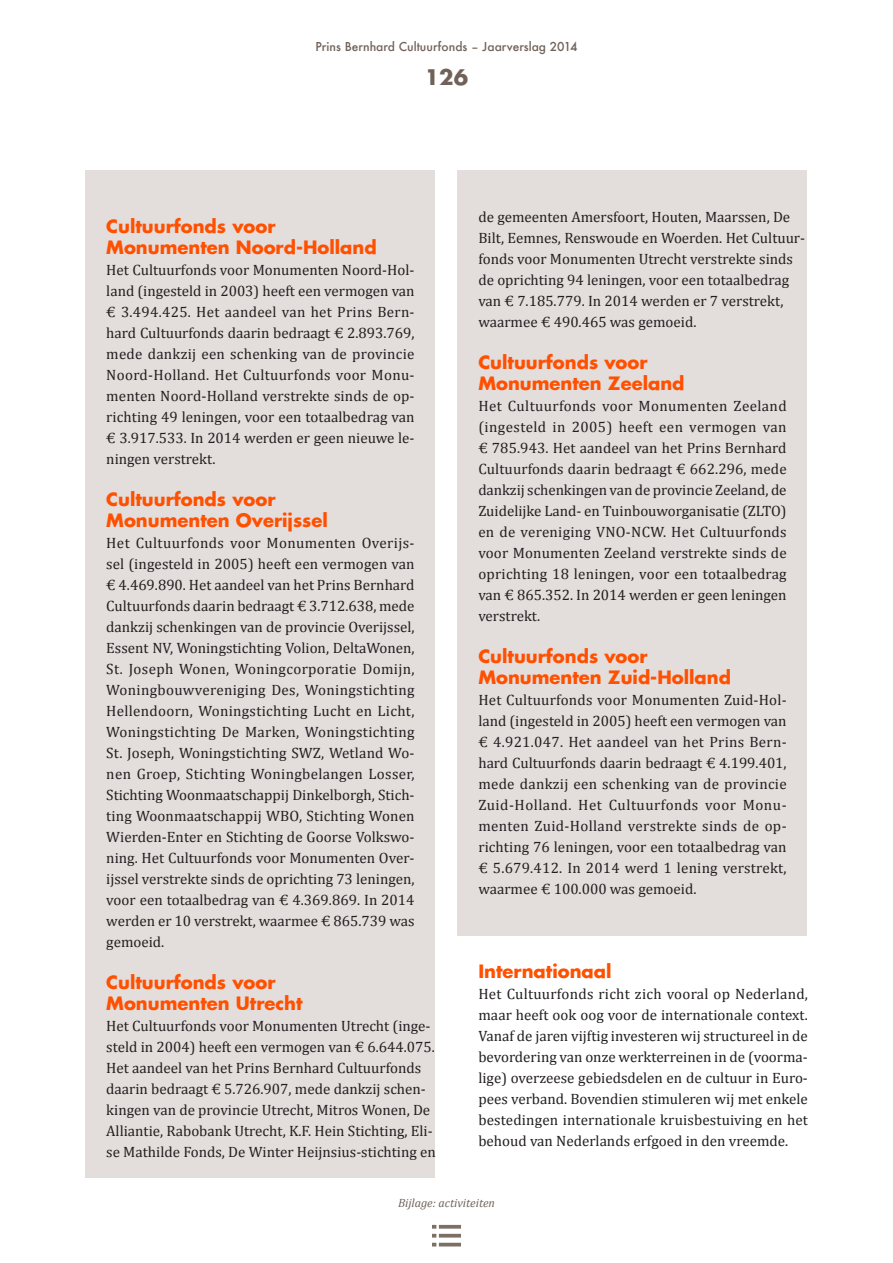
<style>
.page{position:relative;width:893px;height:1263px;background:#fff}
.page>*{position:absolute;margin:0;border:0;box-sizing:border-box;transform-origin:0 0}
.t1{font:700 21px "Futura";color:#716259}
.KOPoranje_12pt{font:700 18px/21px "Futura";color:#ff5000}
.BODY_cambria_kaderte{font:15px/21px "Cambria";color:#231f20;text-align:justify}
.KOPoranje_12pt-2{font:15px/21px "Cambria";color:#231f20}
.BODY_cambria_5ptspri{font:15px/21px "Cambria";color:#231f20;text-align:justify}
.t2{font:500 12px "Futura";color:#716259}
.t3{font:italic 12px "Cambria";color:#716259}
</style>
<div class="page">
<hr style="left:439px;top:1234px;width:22px;height:3px;background:#7c6f66">
<hr style="left:439px;top:1225px;width:22px;height:3px;background:#7c6f66">
<hr style="left:439px;top:1243px;width:22px;height:3px;background:#7c6f66">
<svg style="left:432px;top:1234px;width:4px;height:3px"></svg>
<svg style="left:432px;top:1225px;width:4px;height:3px"></svg>
<svg style="left:432px;top:1243px;width:4px;height:3px"></svg>
<div style="left:85px;top:170px;width:349px;height:1008px;background:#e3dddc"></div>
<div style="left:457px;top:170px;width:350px;height:765px;background:#e3dddc"></div>
<p class="t2" style="left:315px;top:38px;width:264px">Prins Bernhard Cultuurfonds – Jaarverslag 2014</p>
<h1 class="t1" style="left:425px;top:63px;width:45px">126</h1>
<p class="KOPoranje_12pt" style="left:106px;top:215px;width:272px">Cultuurfonds voor<br>Monumenten Noord-Holland</p>
<p class="BODY_cambria_kaderte" style="left:106px;top:259px;width:310px">Het Cultuurfonds voor Monumenten Noord-Hol&shy;land (ingesteld in 2003) heeft een vermogen van € 3.494.425. Het aandeel van het Prins Bern&shy;hard Cultuurfonds daarin bedraagt € 2.893.769, mede dankzij een schenking van de provincie Noord-Holland. Het Cultuurfonds voor Monu&shy;menten Noord-Holland verstrekte sinds de op&shy;richting 49 leningen, voor een totaalbedrag van € 3.917.533. In 2014 werden er geen nieuwe le&shy;ningen verstrekt.</p>
<p class="KOPoranje_12pt" style="left:106px;top:488px;width:223px">Cultuurfonds voor<br>Monumenten Overijssel</p>
<p class="BODY_cambria_kaderte" style="left:106px;top:532px;width:310px">Het Cultuurfonds voor Monumenten Overijs&shy;sel (ingesteld in 2005) heeft een vermogen van € 4.469.890. Het aandeel van het Prins Bernhard Cultuurfonds daarin bedraagt € 3.712.638, mede dankzij schenkingen van de provincie Overijssel, Essent NV, Woningstichting Volion, DeltaWonen, St. Joseph Wonen, Woningcorporatie Domijn, Woningbouwvereniging Des, Woningstichting Hellendoorn, Woningstichting Lucht en Licht, Woningstichting De Marken, Woningstichting St. Joseph, Woningstichting SWZ, Wetland Wo&shy;nen Groep, Stichting Woningbelangen Losser, Stichting Woonmaatschappij Dinkelborgh, Stich&shy;ting Woonmaatschappij WBO, Stichting Wonen Wierden-Enter en Stichting de Goorse Volkswo&shy;ning. Het Cultuurfonds voor Monumenten Over&shy;ijssel verstrekte sinds de oprichting 73 leningen, voor een totaalbedrag van € 4.369.869. In 2014 werden er 10 verstrekt, waarmee € 865.739 was gemoeid.</p>
<p class="KOPoranje_12pt" style="left:106px;top:971px;width:171px">Cultuurfonds voor</p>
<p class="KOPoranje_12pt" style="left:106px;top:992px;width:198px">Monumenten Utrecht</p>
<p class="KOPoranje_12pt-2" style="left:106px;top:1015px;width:331px">Het Cultuurfonds voor Monumenten Utrecht (inge&shy;steld in 2004) heeft een vermogen van € 6.644.075.<br>Het aandeel van het Prins Bernhard Cultuurfonds daarin bedraagt € 5.726.907, mede dankzij schen&shy;kingen van de provincie Utrecht, Mitros Wonen, De Alliantie, Rabobank Utrecht, K.F. Hein Stichting, Eli&shy;se Mathilde Fonds, De Winter Heijnsius-stichting en</p>
<p class="KOPoranje_12pt-2" style="left:478px;top:206px;width:328px">de gemeenten Amersfoort, Houten, Maarssen, De Bilt, Eemnes, Renswoude en Woerden. Het Cultuur&shy;fonds voor Monumenten Utrecht verstrekte sinds de oprichting 94 leningen, voor een totaalbedrag van € 7.185.779. In 2014 werden er 7 verstrekt, waarmee € 490.465 was gemoeid.</p>
<p class="KOPoranje_12pt" style="left:478px;top:351px;width:171px">Cultuurfonds voor</p>
<p class="KOPoranje_12pt" style="left:478px;top:372px;width:208px">Monumenten Zeeland</p>
<p class="BODY_cambria_kaderte" style="left:478px;top:395px;width:310px">Het Cultuurfonds voor Monumenten Zeeland (ingesteld in 2005) heeft een vermogen van € 785.943. Het aandeel van het Prins Bernhard Cultuurfonds daarin bedraagt € 662.296, mede dankzij schenkingen van de provincie Zeeland, de Zuidelijke Land- en Tuinbouworganisatie (ZLTO) en de vereniging VNO-NCW. Het Cultuurfonds voor Monumenten Zeeland verstrekte sinds de oprichting 18 leningen, voor een totaalbedrag van € 865.352. In 2014 werden er geen leningen verstrekt.</p>
<p class="KOPoranje_12pt" style="left:478px;top:645px;width:171px">Cultuurfonds voor</p>
<p class="KOPoranje_12pt" style="left:478px;top:666px;width:254px">Monumenten Zuid-Holland</p>
<p class="BODY_cambria_kaderte" style="left:478px;top:689px;width:310px">Het Cultuurfonds voor Monumenten Zuid-Hol&shy;land (ingesteld in 2005) heeft een vermogen van € 4.921.047. Het aandeel van het Prins Bern&shy;hard Cultuurfonds daarin bedraagt € 4.199.401, mede dankzij een schenking van de provincie Zuid-Holland. Het Cultuurfonds voor Monu&shy;menten Zuid-Holland verstrekte sinds de op&shy;richting 76 leningen, voor een totaalbedrag van € 5.679.412. In 2014 werd 1 lening verstrekt, waarmee € 100.000 was gemoeid.</p>
<p class="KOPoranje_12pt" style="left:478px;top:960px;width:135px">Internationaal</p>
<p class="BODY_cambria_5ptspri" style="left:478px;top:983px;width:331px">Het Cultuurfonds richt zich vooral op Nederland, maar heeft ook oog voor de internationale context.<br>Vanaf de jaren vijftig investeren wij structureel in de bevordering van onze werkterreinen in de (voorma&shy;lige) overzeese gebiedsdelen en de cultuur in Euro&shy;pees verband. Bovendien stimuleren wij met enkele bestedingen internationale kruisbestuiving en het behoud van Nederlands erfgoed in den vreemde.</p>
<p class="t3" style="left:398px;top:1196px;width:98px">Bijlage: activiteiten</p>
</div>
